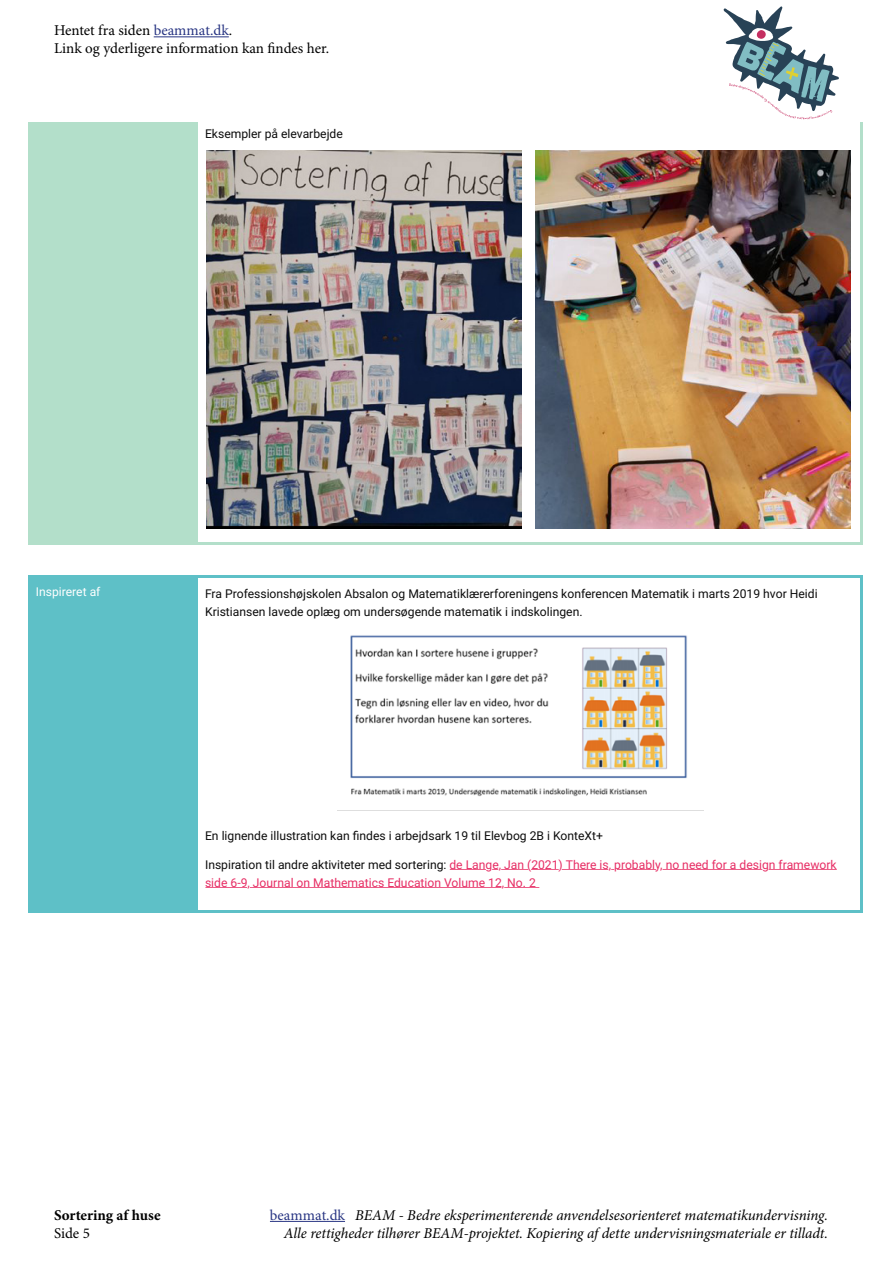
<style>
.page{position:relative;width:893px;height:1263px;background:#fff}
.page>*{position:absolute;margin:0;border:0;box-sizing:border-box;transform-origin:0 0}
.t1{font:italic 15px "Minion Pro";letter-spacing:-.005em;color:#000}
.t2{font:15px/18px "Minion Pro";color:#000}
.t3{font:700 15px "Minion Pro";letter-spacing:-.005em;color:#000}
.t4{font:12.15px/18.1px "Roboto";color:#0c0c0c}
.t5{font:12.15px/18.1px "Roboto";color:#e72d64}
.t6{font:12.15px "Roboto";color:#fff}
.s1{color:#283583}
.s2{color:#0c0c0c}
.s3{font-style:normal;color:#283583}
</style>
<div class="page">
<hr style="left:270px;top:1221px;width:75px;height:1px;background:#283583">
<hr style="left:154px;top:36px;width:75px;height:1px;background:#283583">
<svg style="left:724px;top:6px;width:115px;height:113px"></svg>
<div style="left:28px;top:122px;width:167px;height:423px;background:#b3dfca"></div>
<hr style="left:195px;top:543px;width:668px;height:2px;background:#b3dfca">
<hr style="left:195px;top:122px;width:2px;height:423px;background:#b3dfca">
<hr style="left:861px;top:122px;width:2px;height:423px;background:#b3dfca">
<div style="left:28px;top:575px;width:167px;height:338px;background:#5ec0c7"></div>
<hr style="left:195px;top:575px;width:668px;height:3px;background:#5ec0c7">
<hr style="left:195px;top:911px;width:668px;height:2px;background:#5ec0c7">
<hr style="left:195px;top:575px;width:2px;height:338px;background:#5ec0c7">
<hr style="left:861px;top:575px;width:2px;height:338px;background:#5ec0c7">
<hr style="left:450px;top:869px;width:36px;height:1px;background:#e72d64">
<svg style="left:492px;top:869px;width:67px;height:1px"></svg>
<hr style="left:562px;top:869px;width:46px;height:1px;background:#e72d64">
<hr style="left:617px;top:869px;width:39px;height:1px;background:#e72d64">
<hr style="left:663px;top:869px;width:99px;height:1px;background:#e72d64">
<hr style="left:768px;top:869px;width:69px;height:1px;background:#e72d64">
<hr style="left:205px;top:887px;width:42px;height:1px;background:#e72d64">
<hr style="left:250px;top:887px;width:251px;height:1px;background:#e72d64">
<hr style="left:504px;top:887px;width:35px;height:1px;background:#e72d64">
<img style="left:207px;top:151px;width:315px;height:377px">
<img style="left:536px;top:151px;width:314px;height:377px">
<img style="left:350px;top:635px;width:337px;height:162px">
<p class="t2" style="left:54px;top:22px;width:277px">Hentet fra siden <span class="s1">beammat.dk</span>.<br>Link og yderligere information kan findes her.</p>
<p class="t4" style="left:235px;top:33px;width:113px">formen på vinduerne</p>
<p class="t4" style="left:205px;top:124px;width:139px">Eksempler på elevarbejde</p>
<p class="t6" style="left:36px;top:583px;width:66px">Inspireret af</p>
<p class="t4" style="left:205px;top:584px;width:614px">Fra Professionshøjskolen Absalon og Matematiklærerforeningens konferencen Matematik i marts 2019 hvor Heidi<br>Kristiansen lavede oplæg om undersøgende matematik i indskolingen.</p>
<p class="t4" style="left:205px;top:826px;width:399px">En lignende illustration kan 8ndes i arbejdsark 19 til Elevbog 2B i KonteXt+</p>
<p class="t5" style="left:205px;top:855px;width:633px"><span class="s2">Inspiration til andre aktiviteter med sortering:</span> de Lange, Jan (2021) There is, probably, no need for a design framework side 6-9, Journal on Mathematics Education Volume 12, No. 2</p>
<p class="t3" style="left:54px;top:1204px;width:108px">Sortering af huse</p>
<p class="t1" style="left:270px;top:1205px;width:559px"><span class="s3">beammat.dk</span> BEAM - Bedre eksperimenterende anvendelsesorienteret matematikundervisning.</p>
<p class="t2" style="left:54px;top:1225px;width:37px">Side 5</p>
<p class="t1" style="left:284px;top:1223px;width:545px">Alle rettigheder tilhører BEAM-projektet. Kopiering af dette undervisningsmateriale er tilladt.</p>
</div>
